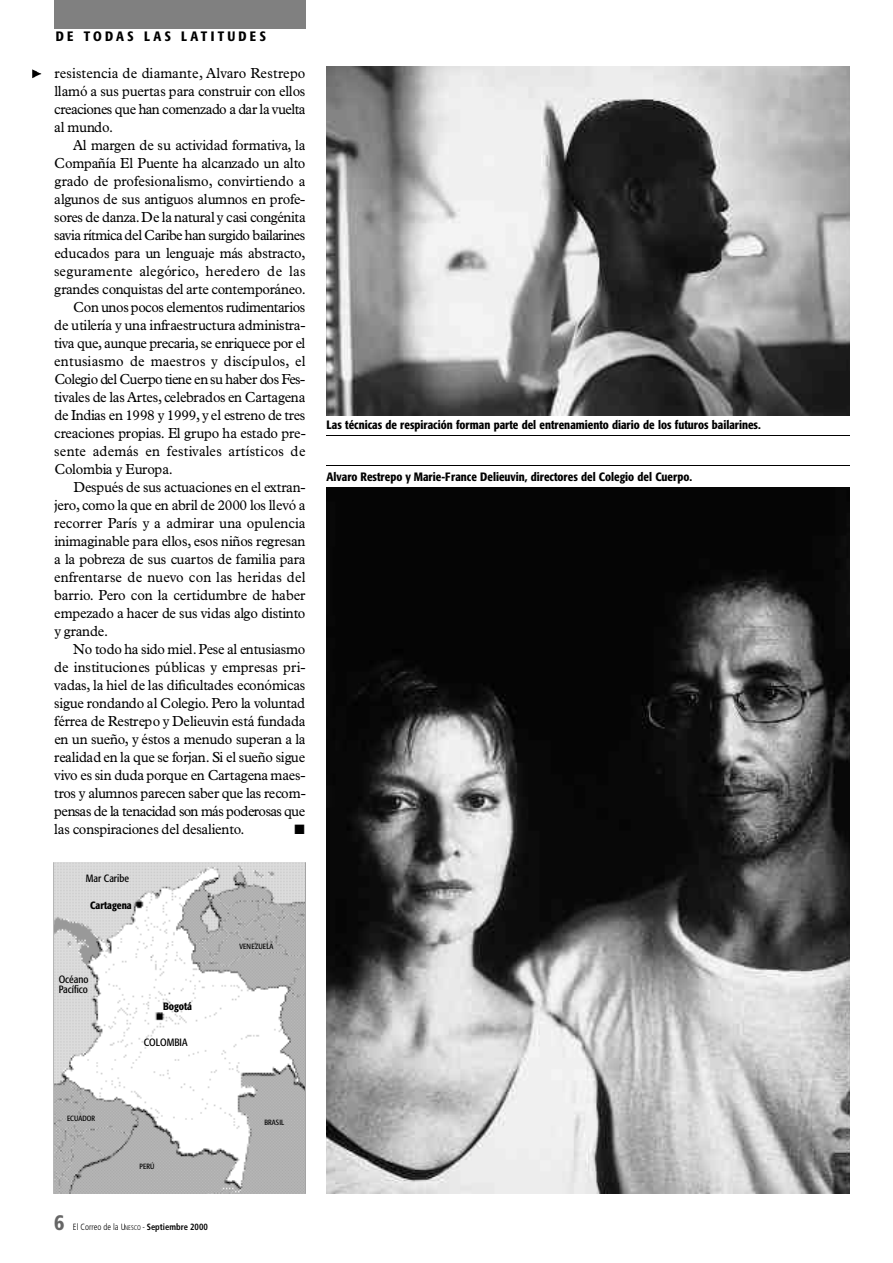
<style>
.page{position:relative;width:893px;height:1263px;background:#fff}
.page>*{position:absolute;margin:0;border:0;box-sizing:border-box;transform-origin:0 0}
.t1{font:900 condensed 21px "Frutiger";color:#666;scale:.95 1}
.t2{font:14.7px/18px "Plantin";letter-spacing:-.025em;color:#000;text-align:justify;scale:.95 1}
.t3{font:14.7px "Plantin";color:#000;scale:.95 1}
.t4{font:14.7px "Plantin";letter-spacing:.02em;color:#000;scale:.95 1}
.t5{font:14.7px "Plantin";letter-spacing:.01em;color:#000;scale:.95 1}
.t6{font:14.7px "Plantin";letter-spacing:.005em;color:#000;scale:.95 1}
.t7{font:500 condensed 13.5px "Formata";letter-spacing:.25em;color:#000}
.t8{font:13.5px "Zapf Dingbats";color:#000}
.t9{font:500 condensed 12px "Formata";color:#000}
.t10{font:condensed 10.5px/10.5px "Formata";color:#000}
.t11{font:500 condensed 10.5px "Formata";color:#000}
.t12{font:300 condensed 9px "Frutiger";color:#000;scale:.95 1}
.t13{font:condensed 7.5px "Formata";color:#000}
.s1{font-size:6.75px}
.s2{font-weight:700}
</style>
<div class="page">
<div style="left:54px;top:0;width:251px;height:28px;background:#808080"></div>
<svg style="left:32px;top:69px;width:10px;height:10px"></svg>
<hr style="left:326px;top:435px;width:523px;height:1px;background:#000">
<hr style="left:326px;top:465px;width:523px;height:1px;background:#000">
<img style="left:54px;top:863px;width:250px;height:330px">
<img style="left:326px;top:67px;width:523px;height:349px">
<img style="left:326px;top:488px;width:523px;height:706px">
<p class="t7" style="left:56px;top:30px;width:212px">DE TODAS LAS LAT I T UDES</p>
<p class="t2" style="left:54px;top:65px;width:266px">resistencia de diamante, A l varo Restrepo llamó a sus puertas para construir con ellos creaciones que han comenzado a dar la vuelta al mundo.</p>
<p class="t2" style="left:73px;top:137px;width:246px">Al margen de su actividad form at i va , l a</p>
<p class="t2" style="left:54px;top:155px;width:266px">Compañía El Puente ha alcanzado un alto</p>
<p class="t3" style="left:54px;top:175px;width:266px">grado de profesionalismo, c o nv i rtiendo a</p>
<p class="t2" style="left:54px;top:191px;width:266px">algunos de sus antiguos alumnos en profe-</p>
<p class="t2" style="left:54px;top:209px;width:266px">sores de danza.De la natural y casi congénita</p>
<p class="t2" style="left:54px;top:227px;width:266px">s avia rítmica del Caribe han surgido bailari n e s</p>
<p class="t2" style="left:54px;top:245px;width:266px">educados para un lenguaje más abstracto,</p>
<p class="t4" style="left:54px;top:265px;width:266px">seguramente alegóri c o, heredero de las</p>
<p class="t2" style="left:54px;top:281px;width:266px">grandes conquistas del arte contemporáneo.</p>
<p class="t2" style="left:73px;top:299px;width:246px">Con unos pocos elementos ru d i m e n t a ri o s</p>
<p class="t2" style="left:54px;top:317px;width:266px">de utilería y una infraestructura administra-</p>
<p class="t2" style="left:54px;top:335px;width:266px">t i va que, aunque precari a , se enriquece por el</p>
<p class="t5" style="left:54px;top:355px;width:266px">entusiasmo de maestros y discípulos, e l</p>
<p class="t2" style="left:54px;top:371px;width:266px">C o l e gio del Cuerpo tiene en su haber dos Fe s-</p>
<p class="t2" style="left:54px;top:389px;width:266px">t i vales de las A rt e s , celebrados en Cart a g e n a</p>
<p class="t2" style="left:54px;top:407px;width:266px">de Indias en 1998 y 1999, y el estreno de tres</p>
<p class="t2" style="left:54px;top:425px;width:266px">creaciones propias. El grupo ha estado pre-</p>
<p class="t4" style="left:54px;top:445px;width:266px">sente además en festivales artísticos de</p>
<p class="t2" style="left:54px;top:461px;width:126px">Colombia y Europa.</p>
<p class="t2" style="left:73px;top:479px;width:246px">Después de sus actuaciones en el extran-</p>
<p class="t2" style="left:54px;top:497px;width:266px">j e r o, como la que en abril de 2000 los llevó a</p>
<p class="t3" style="left:54px;top:517px;width:266px">r e c o rrer París y a admirar una opulencia</p>
<p class="t2" style="left:54px;top:533px;width:266px">i n i m a ginable para ellos, esos niños regr e s a n</p>
<p class="t2" style="left:54px;top:551px;width:266px">a la pobreza de sus cuartos de familia para</p>
<p class="t6" style="left:54px;top:571px;width:266px">e n f r e n t a rse de nuevo con las heridas del</p>
<p class="t3" style="left:54px;top:589px;width:266px">b a rri o. Pero con la certidumbre de haber</p>
<p class="t2" style="left:54px;top:605px;width:266px">empezado a hacer de sus vidas algo distinto</p>
<p class="t2" style="left:54px;top:623px;width:58px">y gr a n d e .</p>
<p class="t2" style="left:73px;top:641px;width:246px">No todo ha sido miel.Pese al entusiasmo</p>
<p class="t3" style="left:54px;top:661px;width:266px">de instituciones públicas y empresas pri-</p>
<p class="t2" style="left:54px;top:677px;width:266px">va d a s , la hiel de las dificultades económicas</p>
<p class="t2" style="left:54px;top:695px;width:266px">sigue rondando al Colegi o. Pero la vo l u n t a d</p>
<p class="t2" style="left:54px;top:713px;width:266px">f é rrea de Restrepo y Delieuvin está fundada</p>
<p class="t2" style="left:54px;top:731px;width:266px">en un sueño, y éstos a menudo superan a la</p>
<p class="t2" style="left:54px;top:749px;width:266px">realidad en la que se forjan. Si el sueño sigue</p>
<p class="t2" style="left:54px;top:767px;width:266px">v i vo es sin duda porque en Cartagena maes-</p>
<p class="t2" style="left:54px;top:785px;width:266px">tros y alumnos parecen saber que las recom-</p>
<p class="t2" style="left:54px;top:803px;width:266px">pensas de la tenacidad son más poderosas que</p>
<p class="t2" style="left:54px;top:821px;width:202px">las conspiraciones del desaliento.</p>
<p class="t8" style="left:294px;top:822px;width:12px">■</p>
<p class="t10" style="left:86px;top:874px;width:45px">Mar Caribe</p>
<p class="t11" style="left:90px;top:901px;width:43px">Cartagena</p>
<p class="t10" style="left:59px;top:974px;width:31px">Océano<br>Pacífico</p>
<p class="t11" style="left:163px;top:1002px;width:31px">Bogotá</p>
<p class="t10" style="left:144px;top:1038px;width:45px">COLOMBIA</p>
<p class="t13" style="left:240px;top:943px;width:35px">VENEZUELA</p>
<p class="t9" style="left:326px;top:420px;width:436px">Las técnicas de respiración forman parte del entrenamiento diario de los futuros bailarines.</p>
<p class="t9" style="left:326px;top:472px;width:367px">Alvaro Restrepo y Marie-France Delieuvin, directores del Colegio del Cuerpo.</p>
<p class="t13" style="left:67px;top:1116px;width:30px">ECUADOR</p>
<p class="t13" style="left:139px;top:1163px;width:17px">PERÚ</p>
<h1 class="t1" style="left:54px;top:1214px;width:12px">6</h1>
<p class="t12" style="left:73px;top:1223px;width:144px">El Correo de la U<span class="s1">NESCO</span> - <span class="s2">Septiembre 2000</span></p>
<p class="t13" style="left:264px;top:1120px;width:21px">BRASIL</p>
</div>
